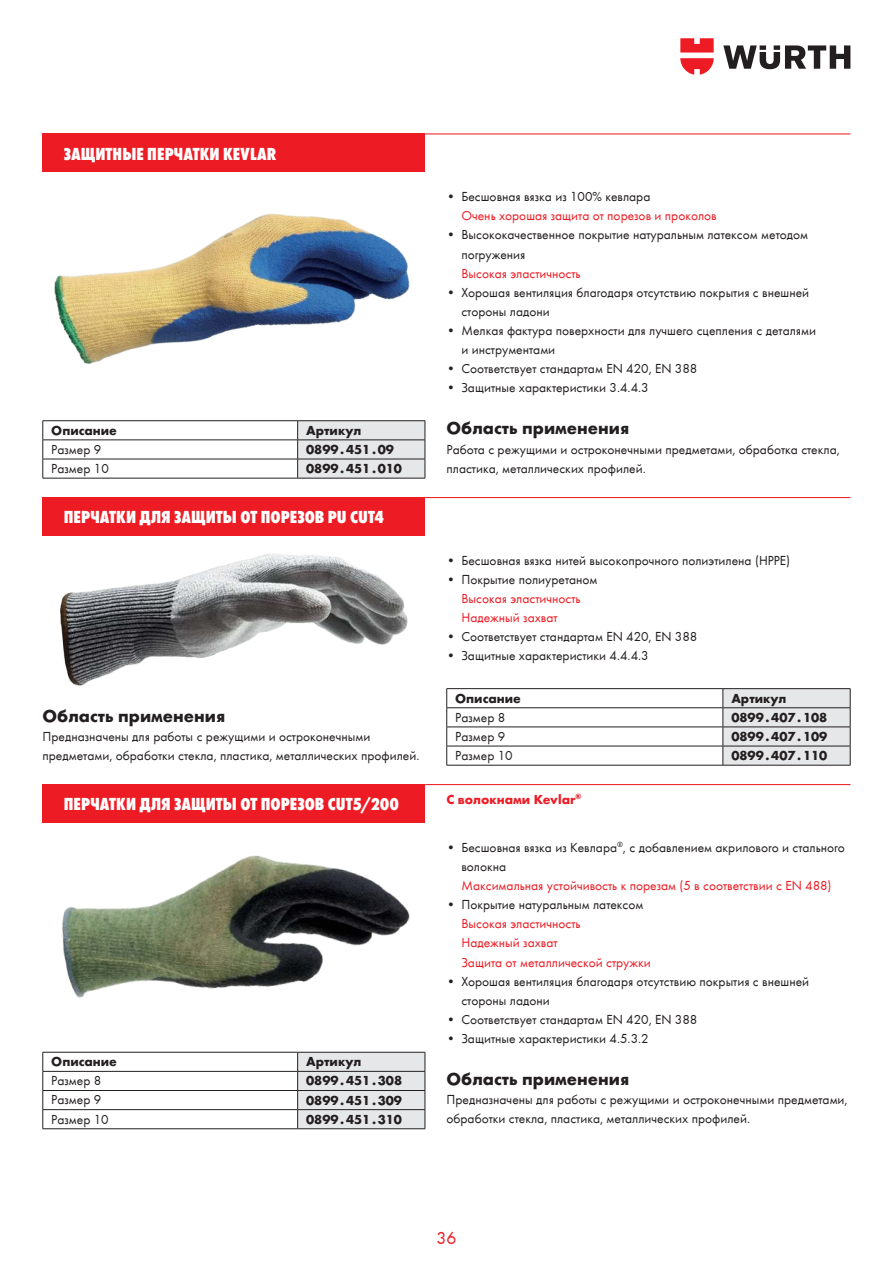
<style>
.page{position:relative;width:893px;height:1263px;background:#fff}
.page>*{position:absolute;margin:0;border:0;box-sizing:border-box;transform-origin:0 0}
.t1{font:800 condensed 18px "Wuerth";letter-spacing:.005em;color:#fff}
.t2{font:700 18px "Wuerth";color:#231f20}
.t3{font:18px "Wuerth";color:#ed1c24}
.t4{font:13.5px/19.2px "Wuerth";color:#231f20}
.t5{font:13.5px/19.2px "Wuerth";color:#ed1c24}
.t6{font:700 13.5px "Wuerth";color:#231f20}
.t7{font:700 13.5px "Wuerth";color:#ed1c24}
</style>
<div class="page">
<svg style="left:723px;top:45px;width:127px;height:24px"></svg>
<svg style="left:680px;top:38px;width:34px;height:37px"></svg>
<div style="left:43px;top:133px;width:382px;height:39px;background:#ed1c24"></div>
<hr style="left:425px;top:133px;width:425px;height:1px;background:#ed1c24">
<img style="left:54px;top:213px;width:356px;height:152px">
<hr style="left:43px;top:420px;width:255px;height:1px;background:#231f20">
<hr style="left:298px;top:420px;width:127px;height:1px;background:#231f20">
<hr style="left:43px;top:440px;width:255px;height:1px;background:#231f20">
<hr style="left:43px;top:459px;width:255px;height:1px;background:#231f20">
<svg style="left:43px;top:421px;width:1px;height:57px"></svg>
<hr style="left:43px;top:478px;width:255px;height:1px;background:#231f20">
<svg style="left:297px;top:421px;width:129px;height:57px;background:#dadbdc"></svg>
<hr style="left:298px;top:478px;width:127px;height:1px;background:#231f20">
<div style="left:43px;top:497px;width:382px;height:38px;background:#ed1c24"></div>
<hr style="left:425px;top:497px;width:425px;height:1px;background:#ed1c24">
<img style="left:60px;top:553px;width:348px;height:133px">
<hr style="left:446px;top:688px;width:277px;height:1px;background:#231f20">
<hr style="left:723px;top:688px;width:127px;height:1px;background:#231f20">
<hr style="left:446px;top:707px;width:277px;height:1px;background:#231f20">
<hr style="left:446px;top:727px;width:277px;height:1px;background:#231f20">
<hr style="left:446px;top:746px;width:277px;height:1px;background:#231f20">
<svg style="left:446px;top:689px;width:1px;height:76px"></svg>
<hr style="left:446px;top:765px;width:277px;height:1px;background:#231f20">
<svg style="left:723px;top:689px;width:128px;height:76px;background:#dbdbdc"></svg>
<hr style="left:723px;top:765px;width:127px;height:1px;background:#231f20">
<div style="left:43px;top:784px;width:382px;height:38px;background:#ed1c24"></div>
<hr style="left:425px;top:784px;width:425px;height:1px;background:#ed1c24">
<img style="left:62px;top:855px;width:348px;height:143px">
<hr style="left:43px;top:1052px;width:255px;height:1px;background:#231f20">
<hr style="left:43px;top:1071px;width:255px;height:1px;background:#231f20">
<hr style="left:43px;top:1090px;width:255px;height:1px;background:#231f20">
<hr style="left:43px;top:1109px;width:255px;height:1px;background:#231f20">
<svg style="left:43px;top:1052px;width:1px;height:76px"></svg>
<hr style="left:43px;top:1128px;width:255px;height:1px;background:#231f20">
<svg style="left:297px;top:1052px;width:129px;height:77px;background:#d9dadb"></svg>
<hr style="left:298px;top:1128px;width:127px;height:1px;background:#231f20">
<h1 class="t1" style="left:64px;top:141px;width:214px">ЗАЩИТНЫЕ ПЕРЧАТКИ KEVLAR</h1>
<p class="t6" style="left:51px;top:420px;width:67px">Описание</p>
<p class="t6" style="left:306px;top:420px;width:57px">Артикул</p>
<p class="t4" style="left:51px;top:439px;width:52px">Размер 9</p>
<p class="t6" style="left:306px;top:439px;width:89px">0899 . 451 . 09</p>
<p class="t4" style="left:51px;top:458px;width:59px">Размер 10</p>
<p class="t6" style="left:306px;top:459px;width:97px">0899 . 451 . 010</p>
<h1 class="t1" style="left:64px;top:505px;width:322px">ПЕРЧАТКИ ДЛЯ ЗАЩИТЫ ОТ ПОРЕЗОВ PU CUT4</h1>
<h1 class="t2" style="left:43px;top:703px;width:184px">Область применения</h1>
<p class="t4" style="left:43px;top:726px;width:378px">Предназначены для работы с режущими и остроконечными предметами, обработки стекла, пластика, металлических профилей.</p>
<p class="t4" style="left:446px;top:186px;width:205px">• Бесшовная вязка из 100% кевлара</p>
<p class="t5" style="left:461px;top:206px;width:257px">Очень хорошая защита от порезов и проколов</p>
<p class="t4" style="left:461px;top:225px;width:348px;text-indent:-15px">• Высококачественное покрытие натуральным латексом методом погружения</p>
<p class="t5" style="left:461px;top:263px;width:121px">Высокая эластичность</p>
<p class="t4" style="left:461px;top:282px;width:349px;text-indent:-15px">• Хорошая вентиляция благодаря отсутствию покрытия с внешней стороны ладони</p>
<p class="t4" style="left:461px;top:320px;width:356px;text-indent:-15px">• Мелкая фактура поверхности для лучшего сцепления с деталями и инструментами</p>
<p class="t4" style="left:446px;top:359px;width:252px">• Соответствует стандартам EN 420, EN 388</p>
<p class="t4" style="left:446px;top:378px;width:204px">• Защитные характеристики 3.4.4.3</p>
<h1 class="t2" style="left:446px;top:415px;width:184px">Область применения</h1>
<p class="t4" style="left:446px;top:439px;width:395px">Работа с режущими и остроконечными предметами, обработка стекла, пластика, металлических профилей.</p>
<p class="t4" style="left:446px;top:550px;width:345px">• Бесшовная вязка нитей высокопрочного полиэтилена (HPPE)</p>
<p class="t4" style="left:446px;top:569px;width:153px">• Покрытие полиуретаном</p>
<p class="t5" style="left:461px;top:588px;width:121px">Высокая эластичность<br>Надежный захват</p>
<p class="t4" style="left:446px;top:626px;width:252px">• Соответствует стандартам EN 420, EN 388</p>
<p class="t4" style="left:446px;top:646px;width:204px">• Защитные характеристики 4.4.4.3</p>
<p class="t6" style="left:455px;top:688px;width:67px">Описание</p>
<p class="t6" style="left:731px;top:688px;width:57px">Артикул</p>
<p class="t4" style="left:455px;top:707px;width:52px">Размер 8</p>
<p class="t6" style="left:731px;top:707px;width:97px">0899 . 407 . 108</p>
<p class="t4" style="left:455px;top:726px;width:52px">Размер 9</p>
<p class="t6" style="left:731px;top:726px;width:97px">0899 . 407 . 109</p>
<p class="t4" style="left:455px;top:745px;width:59px">Размер 10</p>
<p class="t6" style="left:731px;top:746px;width:97px">0899 . 407 . 110</p>
<h1 class="t1" style="left:64px;top:792px;width:337px">ПЕРЧАТКИ ДЛЯ ЗАЩИТЫ ОТ ПОРЕЗОВ CUT5/200</h1>
<p class="t7" style="left:446px;top:789px;width:137px">С волокнами Kevlar<sup>®</sup></p>
<p class="t6" style="left:51px;top:1052px;width:67px">Описание</p>
<p class="t6" style="left:306px;top:1052px;width:57px">Артикул</p>
<p class="t4" style="left:51px;top:1070px;width:52px">Размер 8</p>
<p class="t6" style="left:306px;top:1071px;width:97px">0899 . 451 . 308</p>
<p class="t4" style="left:51px;top:1090px;width:52px">Размер 9</p>
<p class="t6" style="left:306px;top:1090px;width:97px">0899 . 451 . 309</p>
<p class="t4" style="left:51px;top:1109px;width:59px">Размер 10</p>
<p class="t6" style="left:306px;top:1109px;width:97px">0899 . 451 . 310</p>
<p class="t4" style="left:461px;top:837px;width:385px;text-indent:-15px">• Бесшовная вязка из Кевлара<sup>®</sup>, с добавлением акрилового и стального волокна</p>
<p class="t5" style="left:461px;top:875px;width:372px">Максимальная устойчивость к порезам (5 в соответствии с EN 488)</p>
<p class="t4" style="left:446px;top:894px;width:199px">• Покрытие натуральным латексом</p>
<p class="t5" style="left:461px;top:913px;width:191px">Высокая эластичность<br>Надежный захват<br>Защита от металлической стружки</p>
<p class="t4" style="left:461px;top:971px;width:349px;text-indent:-15px">• Хорошая вентиляция благодаря отсутствию покрытия с внешней стороны ладони</p>
<p class="t4" style="left:446px;top:1009px;width:252px">• Соответствует стандартам EN 420, EN 388</p>
<p class="t4" style="left:446px;top:1028px;width:204px">• Защитные характеристики 4.5.3.2</p>
<h1 class="t2" style="left:446px;top:1066px;width:184px">Область применения</h1>
<p class="t4" style="left:446px;top:1089px;width:403px">Предназначены для работы с режущими и остроконечными предметами, обработки стекла, пластика, металлических профилей.</p>
<h1 class="t3" style="left:436px;top:1225px;width:21px">36</h1>
</div>
